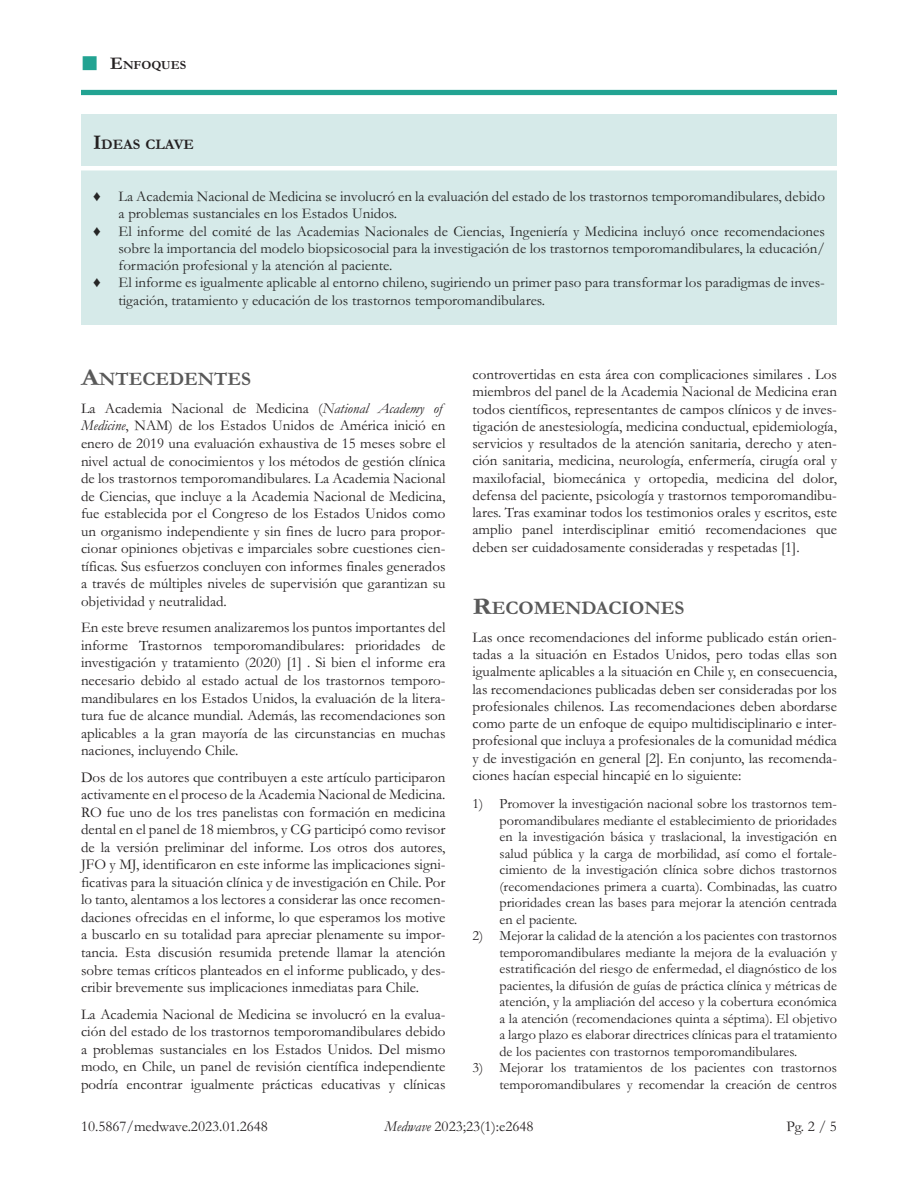
<style>
.page{position:relative;width:918px;height:1188px;background:#fff}
.page>*{position:absolute;margin:0;border:0;box-sizing:border-box;transform-origin:0 0}
.t1{font:700 19.35px "Garamond";color:#595959}
.t2{font:15px/17.5px "Garamond";color:#231f20;text-align:justify}
.t3{font:15px "Garamond";color:#262626}
.t4{font:700 14.7px "Garamond";color:#231f20}
.t5{font:14.25px/16.5px "Garamond";color:#231f20;text-align:justify}
.t6{font:700 12.6px "Garamond";color:#231f20}
.s1{font-size:18px}
.s2{font-size:21px}
.s3{font-family:"Times New Roman"}
.s4{font-size:24px}
.s5{font-style:italic}
</style>
<div class="page">
<div style="left:81px;top:90px;width:756px;height:5px;background:#22a392"></div>
<div style="left:81px;top:114px;width:756px;height:210px;background:#d6eae9"></div>
<hr style="left:81px;top:166px;width:756px;height:4px;background:#fff">
<p class="t6" style="left:110px;top:56px;width:78px"><span class="s1">E</span>NFOQUES</p>
<p class="t4" style="left:93px;top:134px;width:102px"><span class="s2">I</span>DEAS CLAVE</p>
<p class="t3" style="left:93px;top:186px;width:733px"><span class="s3">♦</span> La Academia Nacional de Medicina se involucró en la evaluación del estado de los trastornos temporomandibulares, debido</p>
<p class="t3" style="left:119px;top:204px;width:280px">a problemas sustanciales en los Estados Unidos.</p>
<p class="t3" style="left:93px;top:221px;width:734px"><span class="s3">♦</span> El informe del comité de las Academias Nacionales de Ciencias, Ingeniería y Medicina incluyó once recomendaciones</p>
<p class="t3" style="left:119px;top:238px;width:708px">sobre la importancia del modelo biopsicosocial para la investigación de los trastornos temporomandibulares, la educación/</p>
<p class="t3" style="left:119px;top:255px;width:275px">formación profesional y la atención al paciente.</p>
<p class="t3" style="left:93px;top:273px;width:734px"><span class="s3">♦</span> El informe es igualmente aplicable al entorno chileno, sugiriendo un primer paso para transformar los paradigmas de inves-</p>
<p class="t3" style="left:119px;top:290px;width:428px">tigación, tratamiento y educación de los trastornos temporomandibulares.</p>
<p class="t1" style="left:81px;top:366px;width:172px"><span class="s4">A</span>NTECEDENTES</p>
<p class="t2" style="left:81px;top:399px;width:366px;text-align:left">La Academia Nacional de Medicina (<span class="s5">National Academy of Medicine</span>, NAM) de los Estados Unidos de América inició en enero de 2019 una evaluación exhaustiva de 15 meses sobre el nivel actual de conocimientos y los métodos de gestión clínica de los trastornos temporomandibulares. La Academia Nacional de Ciencias, que incluye a la Academia Nacional de Medicina, fue establecida por el Congreso de los Estados Unidos como un organismo independiente y sin fines de lucro para propor&shy;cionar opiniones objetivas e imparciales sobre cuestiones cien&shy;tíficas. Sus esfuerzos concluyen con informes finales generados a través de múltiples niveles de supervisión que garantizan su objetividad y neutralidad.</p>
<p class="t2" style="left:81px;top:619px;width:366px">En este breve resumen analizaremos los puntos importantes del informe Trastornos temporomandibulares: prioridades de investigación y tratamiento (2020) [1] . Si bien el informe era necesario debido al estado actual de los trastornos temporo&shy;mandibulares en los Estados Unidos, la evaluación de la litera&shy;tura fue de alcance mundial. Además, las recomendaciones son aplicables a la gran mayoría de las circunstancias en muchas naciones, incluyendo Chile.</p>
<p class="t2" style="left:81px;top:768px;width:366px">Dos de los autores que contribuyen a este artículo participaron activamente en el proceso de la Academia Nacional de Medicina.<br>RO fue uno de los tres panelistas con formación en medicina dental en el panel de 18 miembros, y CG participó como revisor de la versión preliminar del informe. Los otros dos autores, JFO y MJ, identificaron en este informe las implicaciones signi&shy;ficativas para la situación clínica y de investigación en Chile. Por lo tanto, alentamos a los lectores a considerar las once recomen&shy;daciones ofrecidas en el informe, lo que esperamos los motive a buscarlo en su totalidad para apreciar plenamente su impor&shy;tancia. Esta discusión resumida pretende llamar la atención sobre temas críticos planteados en el informe publicado, y des&shy;cribir brevemente sus implicaciones inmediatas para Chile.</p>
<p class="t2" style="left:81px;top:1005px;width:366px">La Academia Nacional de Medicina se involucró en la evalua&shy;ción del estado de los trastornos temporomandibulares debido a problemas sustanciales en los Estados Unidos. Del mismo modo, en Chile, un panel de revisión científica independiente podría encontrar igualmente prácticas educativas y clínicas</p>
<p class="t2" style="left:472px;top:365px;width:366px">controvertidas en esta área con complicaciones similares . Los miembros del panel de la Academia Nacional de Medicina eran todos científicos, representantes de campos clínicos y de inves&shy;tigación de anestesiología, medicina conductual, epidemiología, servicios y resultados de la atención sanitaria, derecho y aten&shy;ción sanitaria, medicina, neurología, enfermería, cirugía oral y maxilofacial, biomecánica y ortopedia, medicina del dolor, defensa del paciente, psicología y trastornos temporomandibu&shy;lares. Tras examinar todos los testimonios orales y escritos, este amplio panel interdisciplinar emitió recomendaciones que deben ser cuidadosamente consideradas y respetadas [1].</p>
<p class="t1" style="left:472px;top:595px;width:213px"><span class="s4">R</span>ECOMENDACIONES</p>
<p class="t2" style="left:472px;top:628px;width:366px">Las once recomendaciones del informe publicado están orien&shy;tadas a la situación en Estados Unidos, pero todas ellas son igualmente aplicables a la situación en Chile y, en consecuencia, las recomendaciones publicadas deben ser consideradas por los profesionales chilenos. Las recomendaciones deben abordarse como parte de un enfoque de equipo multidisciplinario e inter&shy;profesional que incluya a profesionales de la comunidad médica y de investigación en general [2]. En conjunto, las recomenda&shy;ciones hacían especial hincapié en lo siguiente:</p>
<p class="t5" style="left:500px;top:795px;width:339px;text-indent:-27px">1) Promover la investigación nacional sobre los trastornos tem&shy;poromandibulares mediante el establecimiento de prioridades en la investigación básica y traslacional, la investigación en salud pública y la carga de morbilidad, así como el fortale&shy;cimiento de la investigación clínica sobre dichos trastornos (recomendaciones primera a cuarta). Combinadas, las cuatro prioridades crean las bases para mejorar la atención centrada en el paciente.</p>
<p class="t5" style="left:500px;top:927px;width:339px;text-indent:-27px">2) Mejorar la calidad de la atención a los pacientes con trastornos temporomandibulares mediante la mejora de la evaluación y estratificación del riesgo de enfermedad, el diagnóstico de los pacientes, la difusión de guías de práctica clínica y métricas de atención, y la ampliación del acceso y la cobertura económica a la atención (recomendaciones quinta a séptima). El objetivo a largo plazo es elaborar directrices clínicas para el tratamiento de los pacientes con trastornos temporomandibulares.</p>
<p class="t5" style="left:472px;top:1059px;width:366px;text-align:right">3) Mejorar los tratamientos de los pacientes con trastornos temporomandibulares y recomendar la creación de centros</p>
<p class="t2" style="left:81px;top:1117px;width:188px">10.5867/medwave.2023.01.2648</p>
<p class="t2" style="left:384px;top:1117px;width:151px"><span class="s5">Medwave</span> 2023;23(1):e2648</p>
<p class="t2" style="left:786px;top:1117px;width:52px">Pg. 2 / 5</p>
</div>
